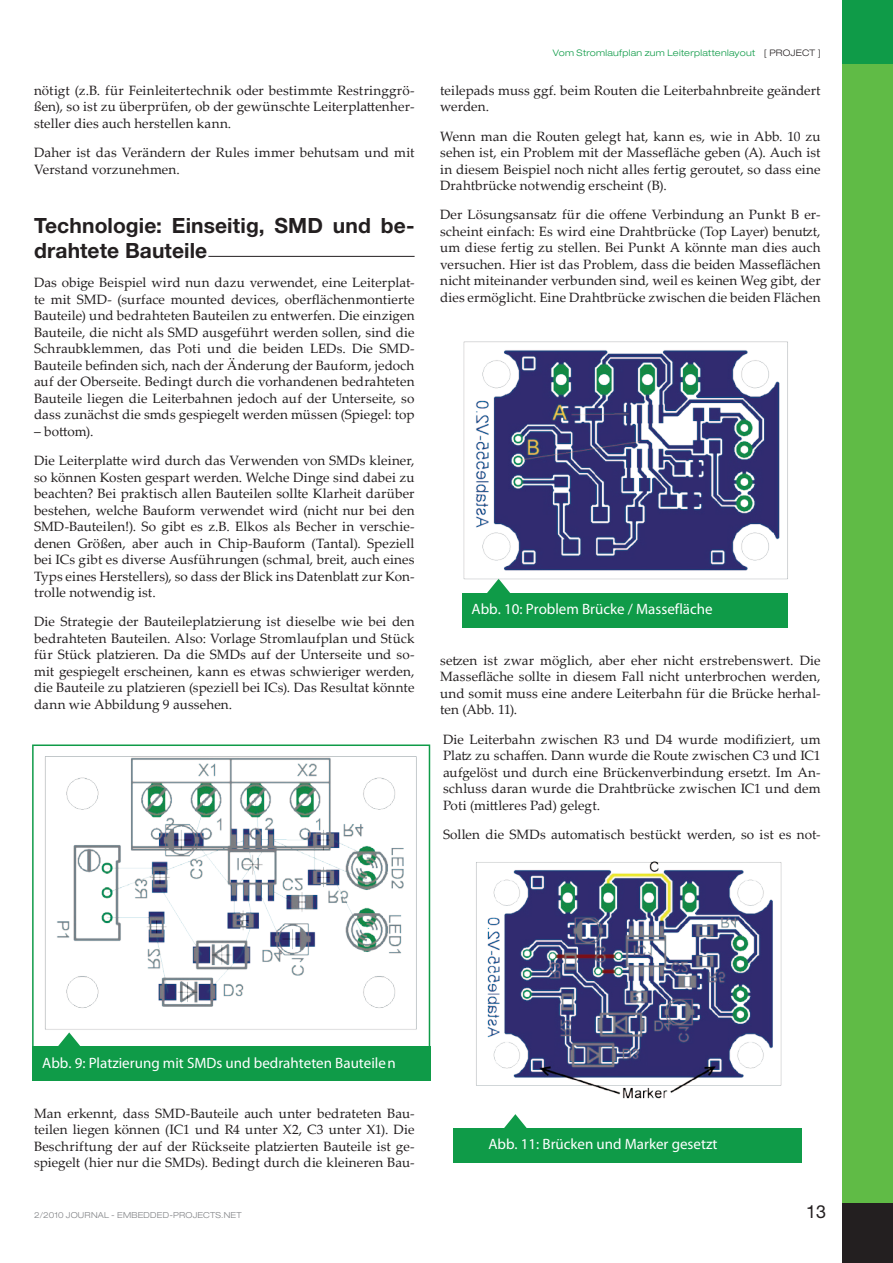
<style>
.page{position:relative;width:893px;height:1263px;background:#fff}
.page>*{position:absolute;margin:0;border:0;box-sizing:border-box;transform-origin:0 0}
.t1{font:700 21px/25.2px "Helvetica Neue";letter-spacing:.005em;color:#231f20}
.t2{font:18px "Helvetica Neue";color:#231f20}
.t3{font:15px "Myriad Pro";color:#fff}
.t4{font:13.5px/16.5px "Palatino Linotype";letter-spacing:.005em;color:#231f20;text-align:justify}
.t5{font:300 expanded 9px "Helvetica Neue";letter-spacing:.035em;color:#0f9b48}
.t6{font:300 expanded 9px "Helvetica Neue";letter-spacing:.02em;color:#231f20}
.t7{font:300 expanded 8.25px "Helvetica Neue";letter-spacing:.025em;color:#808285}
</style>
<div class="page">
<div style="left:842px;top:64px;width:51px;height:1139px;background:#60bb46"></div>
<div style="left:842px;top:0;width:51px;height:64px;background:#0f9b48"></div>
<div style="left:842px;top:1203px;width:51px;height:60px;background:#231f20"></div>
<hr style="left:208px;top:256px;width:207px;height:1px;background:#231f20">
<img style="left:45px;top:756px;width:372px;height:274px">
<div style="left:462px;top:593px;width:325px;height:34px;background:#0f9b48"></div>
<svg style="left:487px;top:583px;width:23px;height:10px"></svg>
<img style="left:463px;top:341px;width:325px;height:242px">
<div style="left:453px;top:1128px;width:348px;height:34px;background:#0f9b48"></div>
<svg style="left:504px;top:1114px;width:23px;height:14px"></svg>
<img style="left:476px;top:861px;width:306px;height:238px">
<div style="left:32px;top:1047px;width:398px;height:34px;background:#0f9b48"></div>
<svg style="left:59px;top:1032px;width:21px;height:13px"></svg>
<div style="left:32px;top:744px;width:398px;height:304px;border:2px solid #0f9b48"></div>
<p class="t4" style="left:34px;top:82px;width:382px">nötigt (z.B. für Feinleitertechnik oder bestimmte Restringgrö&shy;ßen), so ist zu überprüfen, ob der gewünschte Leiterplattenher&shy;steller dies auch herstellen kann.</p>
<p class="t4" style="left:34px;top:144px;width:382px">Daher ist das Verändern der Rules immer behutsam und mit<br>Verstand vorzunehmen.</p>
<h1 class="t1" style="left:34px;top:212px;width:382px">Technologie: Einseitig, SMD und be&shy;drahtete Bauteile</h1>
<p class="t4" style="left:34px;top:274px;width:382px">Das obige Beispiel wird nun dazu verwendet, eine Leiterplat&shy;te mit SMD- (surface mounted devices, oberflächenmontierte Bauteile) und bedrahteten Bauteilen zu entwerfen. Die einzigen Bauteile, die nicht als SMD ausgeführt werden sollen, sind die Schraubklemmen, das Poti und die beiden LEDs. Die SMD-Bauteile befinden sich, nach der Änderung der Bauform, jedoch auf der Oberseite. Bedingt durch die vorhandenen bedrahteten Bauteile liegen die Leiterbahnen jedoch auf der Unterseite, so dass zunächst die smds gespiegelt werden müssen (Spiegel: top</p>
<p class="t4" style="left:34px;top:416px;width:382px;line-height:29.2px">– bottom).<br>Die Leiterplatte wird durch das Verwenden von SMDs kleiner,</p>
<p class="t4" style="left:34px;top:468px;width:382px">so können Kosten gespart werden. Welche Dinge sind dabei zu beachten? Bei praktisch allen Bauteilen sollte Klarheit darüber bestehen, welche Bauform verwendet wird (nicht nur bei den SMD-Bauteilen!). So gibt es z.B. Elkos als Becher in verschie&shy;denen Größen, aber auch in Chip-Bauform (Tantal). Speziell bei ICs gibt es diverse Ausführungen (schmal, breit, auch eines Typs eines Herstellers), so dass der Blick ins Datenblatt zur Kon&shy;trolle notwendig ist.</p>
<p class="t4" style="left:34px;top:613px;width:382px">Die Strategie der Bauteileplatzierung ist dieselbe wie bei den bedrahteten Bauteilen. Also: Vorlage Stromlaufplan und Stück für Stück platzieren. Da die SMDs auf der Unterseite und so&shy;mit gespiegelt erscheinen, kann es etwas schwieriger werden, die Bauteile zu platzieren (speziell bei ICs). Das Resultat könnte dann wie Abbildung 9 aussehen.</p>
<p class="t5" style="left:553px;top:47px;width:204px">Vom Stromlaufplan zum Leiterplattenlayout</p>
<p class="t6" style="left:764px;top:47px;width:59px">[ PROJECT ]</p>
<p class="t4" style="left:440px;top:81px;width:382px">teilepads muss ggf. beim Routen die Leiterbahnbreite geändert werden.</p>
<p class="t4" style="left:440px;top:127px;width:382px">Wenn man die Routen gelegt hat, kann es, wie in Abb. 10 zu sehen ist, ein Problem mit der Massefläche geben (A). Auch ist in diesem Beispiel noch nicht alles fertig geroutet, so dass eine Drahtbrücke notwendig erscheint (B).</p>
<p class="t4" style="left:440px;top:206px;width:382px">Der Lösungsansatz für die offene Verbindung an Punkt B er&shy;scheint einfach: Es wird eine Drahtbrücke (Top Layer) benutzt, um diese fertig zu stellen. Bei Punkt A könnte man dies auch versuchen. Hier ist das Problem, dass die beiden Masseflächen nicht miteinander verbunden sind, weil es keinen Weg gibt, der dies ermöglicht. Eine Drahtbrücke zwischen die beiden Flächen</p>
<p class="t3" style="left:472px;top:600px;width:243px">Abb. 10: Problem Brücke / Massefläche</p>
<p class="t4" style="left:440px;top:651px;width:382px">setzen ist zwar möglich, aber eher nicht erstrebenswert. Die Massefläche sollte in diesem Fall nicht unterbrochen werden, und somit muss eine andere Leiterbahn für die Brücke herhal&shy;ten (Abb. 11).</p>
<p class="t4" style="left:443px;top:730px;width:379px">Die Leiterbahn zwischen R3 und D4 wurde modifiziert, um Platz zu schaffen. Dann wurde die Route zwischen C3 und IC1 aufgelöst und durch eine Brückenverbindung ersetzt. Im An&shy;schluss daran wurde die Drahtbrücke zwischen IC1 und dem Poti (mittleres Pad) gelegt.</p>
<p class="t4" style="left:443px;top:825px;width:379px">Sollen die SMDs automatisch bestückt werden, so ist es not-</p>
<p class="t3" style="left:42px;top:1053px;width:355px">Abb. 9: Platzierung mit SMDs und bedrahteten Bauteilen</p>
<p class="t4" style="left:34px;top:1104px;width:382px">Man erkennt, dass SMD-Bauteile auch unter bedrateten Bau&shy;teilen liegen können (IC1 und R4 unter X2, C3 unter X1). Die Beschriftung der auf der Rückseite platzierten Bauteile ist ge&shy;spiegelt (hier nur die SMDs). Bedingt durch die kleineren Bau-</p>
<p class="t3" style="left:488px;top:1135px;width:231px">Abb. 11: Brücken und Marker gesetzt</p>
<p class="t7" style="left:34px;top:1210px;width:209px">2/2010 JOURNAL - EMBEDDED-PROJECTS.NET</p>
<h2 class="t2" style="left:806px;top:1200px;width:22px">13</h2>
</div>
